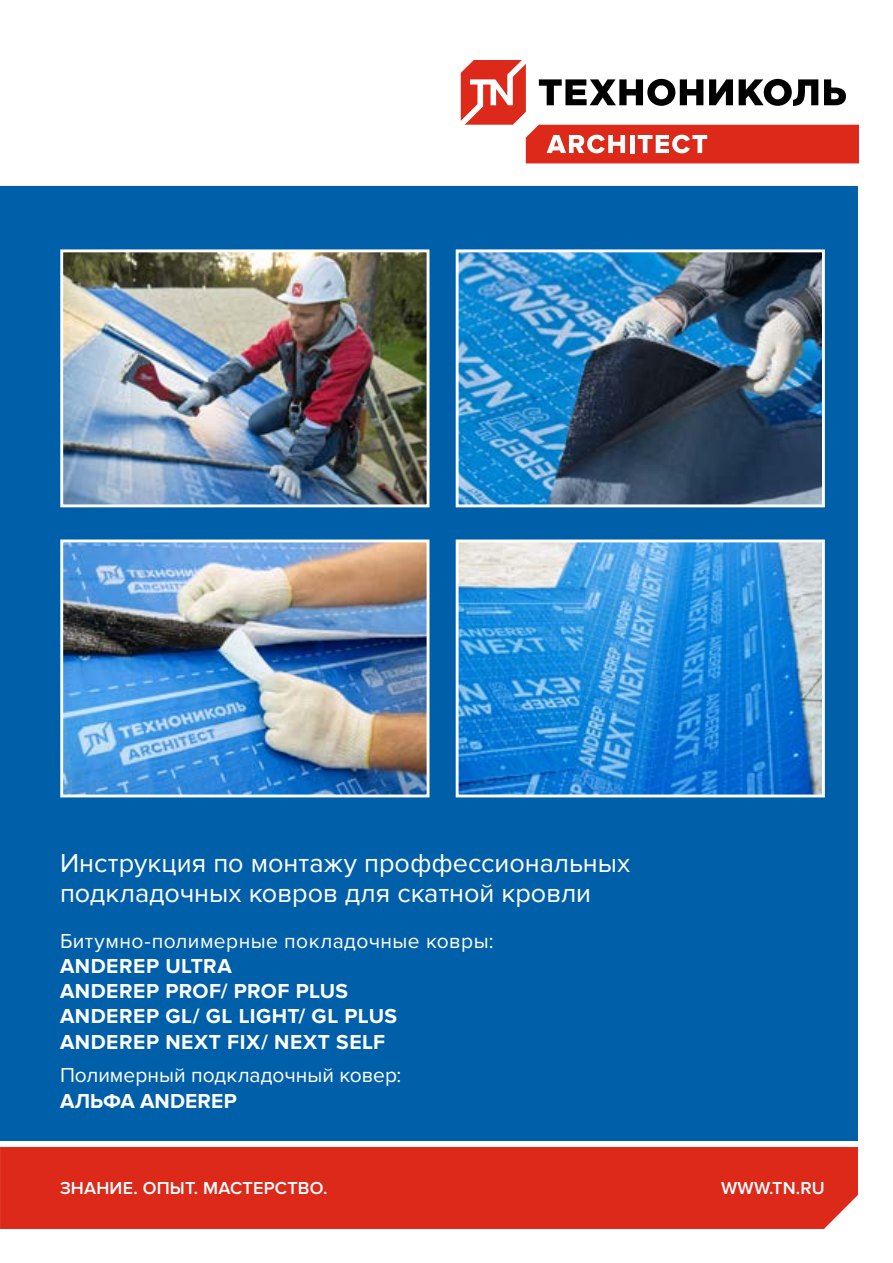
<style>
.page{position:relative;width:893px;height:1263px;background:#fff}
.page>*{position:absolute;margin:0;border:0;box-sizing:border-box;transform-origin:0 0}
.t1{font:27px/30px "Proxima Nova";color:#fff}
.t2{font:700 21px/25.2px "Proxima Nova";letter-spacing:.02em;color:#fff}
.t3{font:21px "Proxima Nova";letter-spacing:.015em;color:#fff}
.t4{font:700 21px "Proxima Nova";color:#fff}
.t5{font:600 18px "Proxima Nova";letter-spacing:.01em;color:#fff}
</style>
<div class="page">
<div style="left:0;top:1147px;width:858px;height:82px;background:#dc291a"></div>
<div style="left:0;top:186px;width:858px;height:955px;background:#005fa9"></div>
<svg style="left:461px;top:60px;width:398px;height:103px"></svg>
<img style="left:64px;top:253px;width:361px;height:250px">
<div style="left:60px;top:249px;width:369px;height:258px;border:3px solid #fff"></div>
<img style="left:64px;top:543px;width:361px;height:250px">
<div style="left:60px;top:539px;width:369px;height:258px;border:3px solid #fff"></div>
<img style="left:460px;top:253px;width:361px;height:250px">
<div style="left:456px;top:249px;width:369px;height:258px;border:3px solid #fff"></div>
<img style="left:460px;top:543px;width:361px;height:250px">
<div style="left:456px;top:539px;width:369px;height:258px;border:3px solid #fff"></div>
<p class="t1" style="left:60px;top:848px;width:572px">Инструкция по монтажу проффессиональных подкладочных ковров для скатной кровли</p>
<p class="t3" style="left:60px;top:929px;width:435px">Битумно-полимерные покладочные ковры:</p>
<p class="t2" style="left:60px;top:954px;width:339px">ANDEREP ULTRA<br>ANDEREP PROF/ PROF PLUS<br>ANDEREP GL/ GL LIGHT/ GL PLUS<br>ANDEREP NEXT FIX/ NEXT SELF</p>
<p class="t3" style="left:60px;top:1063px;width:343px">Полимерный подкладочный ковер:</p>
<p class="t4" style="left:60px;top:1088px;width:178px">АЛЬФА ANDEREP</p>
<p class="t5" style="left:60px;top:1178px;width:269px">ЗНАНИЕ. ОПЫТ. МАСТЕРСТВО.</p>
<p class="t5" style="left:721px;top:1178px;width:105px">WWW.TN.RU</p>
</div>
